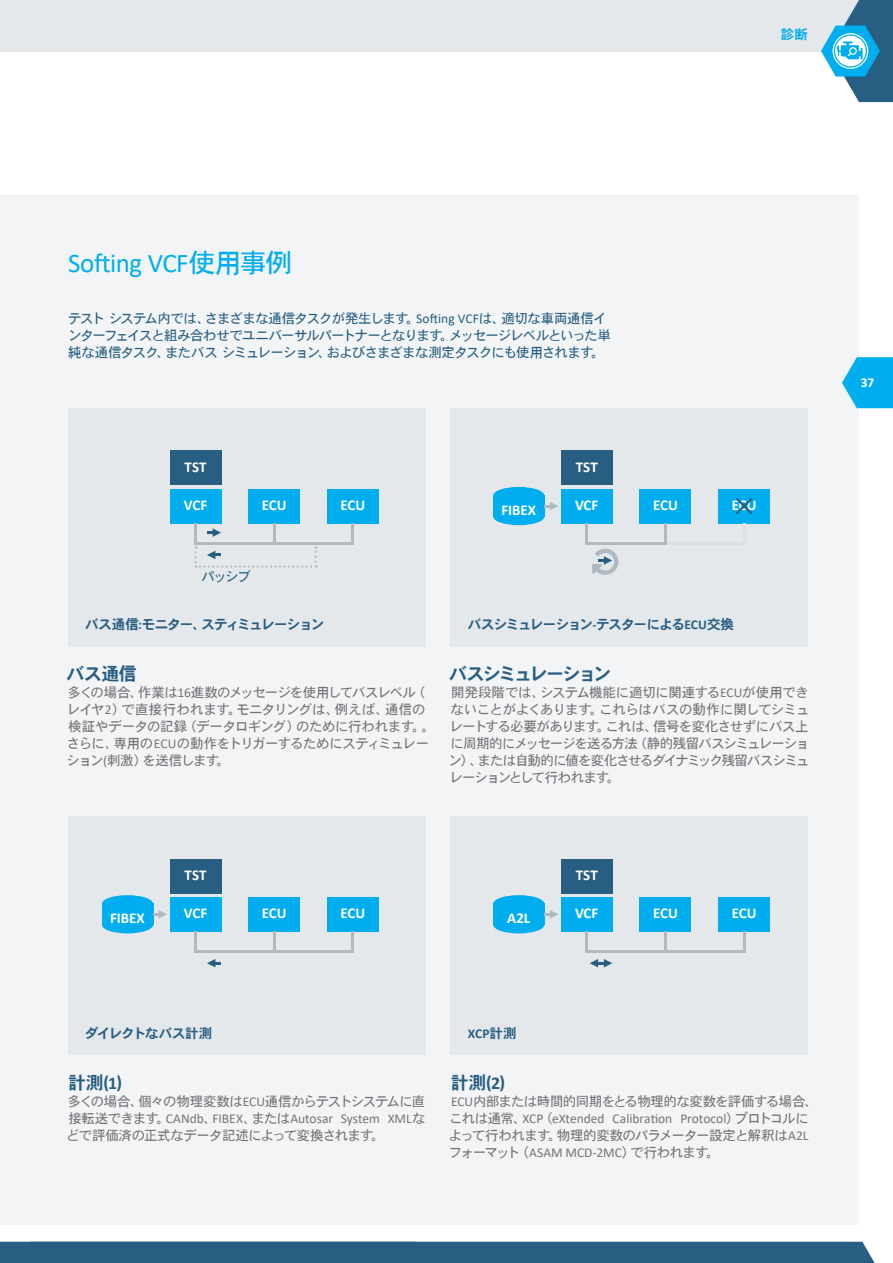
<style>
.page{position:relative;width:893px;height:1263px;background:#fff}
.page>*{position:absolute;margin:0;border:0;box-sizing:border-box;transform-origin:0 0}
.Headline_H2{font:27px "Calibri";letter-spacing:-.015em;color:#00aeef}
.Subhead_H3_Automotiv{font:700 18px "Calibri";color:#275e82}
.Subhead_H3_Automotiv-2{font:700 18px "URW Heisei Gothic";letter-spacing:-.13em;color:#275e82}
.Subhead_H3_Automotiv-3{font:700 18px "URW Heisei Gothic";letter-spacing:-.095em;color:#275e82}
.t1{font:700 15px "Calibri";letter-spacing:-.005em;color:#fff}
.Copy{font:13.5px/17px "URW Heisei Gothic";letter-spacing:-.055em;color:#727477}
.Copy_Automotive{font:13.5px/17px "URW Heisei Gothic";letter-spacing:-.07em;color:#275e82}
.t2{font:700 13.5px "URW Heisei Gothic";letter-spacing:-.065em;color:#275e82}
.t3{font:700 13.5px "Calibri";color:#275e82}
.t4{font:700 13.5px "URW Heisei Gothic";color:#00aeef}
.t5{font:700 13.5px "Calibri";color:#fff}
.s1{font-family:"URW Heisei Gothic"}
.s2{font-family:"Calibri"}
</style>
<div class="page">
<div style="left:0;top:196px;width:859px;height:1029px;background:#f2f4f5"></div>
<div style="left:68px;top:408px;width:357px;height:238px;background:#e4e8eb"></div>
<div style="left:170px;top:489px;width:51px;height:34px;background:#00aeef"></div>
<div style="left:170px;top:451px;width:51px;height:34px;background:#275e82"></div>
<div style="left:249px;top:489px;width:51px;height:34px;background:#00aeef"></div>
<div style="left:327px;top:489px;width:51px;height:34px;background:#00aeef"></div>
<hr style="left:352px;top:523px;width:2px;height:21px;background:#afb9bf">
<hr style="left:273px;top:523px;width:2px;height:21px;background:#afb9bf">
<hr style="left:195px;top:523px;width:2px;height:21px;background:#afb9bf">
<hr style="left:195px;top:542px;width:159px;height:2px;background:#afb9bf">
<svg style="left:207px;top:528px;width:14px;height:9px"></svg>
<svg style="left:195px;top:546px;width:122px;height:22px"></svg>
<div style="left:68px;top:816px;width:357px;height:238px;background:#e4e8eb"></div>
<div style="left:170px;top:897px;width:51px;height:34px;background:#00aeef"></div>
<div style="left:170px;top:859px;width:51px;height:34px;background:#275e82"></div>
<div style="left:249px;top:897px;width:51px;height:34px;background:#00aeef"></div>
<div style="left:327px;top:897px;width:51px;height:34px;background:#00aeef"></div>
<div style="left:102px;top:916px;width:51px;height:17px;background:#00aeef;border-radius:50%"></div>
<div style="left:102px;top:895px;width:51px;height:17px;background:#00aeef;border-radius:50%"></div>
<div style="left:102px;top:904px;width:51px;height:21px;background:#00aeef"></div>
<hr style="left:352px;top:931px;width:2px;height:21px;background:#afb9bf">
<hr style="left:195px;top:931px;width:2px;height:21px;background:#afb9bf">
<hr style="left:195px;top:950px;width:159px;height:2px;background:#afb9bf">
<hr style="left:273px;top:931px;width:2px;height:21px;background:#afb9bf">
<svg style="left:153px;top:910px;width:14px;height:8px"></svg>
<svg style="left:207px;top:959px;width:14px;height:8px"></svg>
<div style="left:451px;top:816px;width:357px;height:238px;background:#e4e8eb"></div>
<div style="left:561px;top:897px;width:51px;height:34px;background:#00aeef"></div>
<div style="left:561px;top:859px;width:51px;height:34px;background:#275e82"></div>
<div style="left:640px;top:897px;width:51px;height:34px;background:#00aeef"></div>
<div style="left:719px;top:897px;width:51px;height:34px;background:#00aeef"></div>
<div style="left:493px;top:916px;width:51px;height:17px;background:#00aeef;border-radius:50%"></div>
<div style="left:493px;top:895px;width:51px;height:17px;background:#00aeef;border-radius:50%"></div>
<div style="left:493px;top:904px;width:51px;height:21px;background:#00aeef"></div>
<hr style="left:743px;top:931px;width:2px;height:21px;background:#afb9bf">
<hr style="left:586px;top:931px;width:2px;height:21px;background:#afb9bf">
<hr style="left:586px;top:950px;width:159px;height:2px;background:#afb9bf">
<hr style="left:664px;top:931px;width:2px;height:21px;background:#afb9bf">
<svg style="left:544px;top:910px;width:14px;height:8px"></svg>
<svg style="left:590px;top:959px;width:22px;height:8px"></svg>
<div style="left:451px;top:408px;width:357px;height:238px;background:#e4e8eb"></div>
<div style="left:561px;top:489px;width:51px;height:34px;background:#00aeef"></div>
<div style="left:561px;top:451px;width:51px;height:34px;background:#275e82"></div>
<div style="left:640px;top:489px;width:51px;height:34px;background:#00aeef"></div>
<div style="left:719px;top:489px;width:51px;height:34px;background:#00aeef"></div>
<div style="left:493px;top:508px;width:51px;height:17px;background:#00aeef;border-radius:50%"></div>
<div style="left:493px;top:487px;width:51px;height:17px;background:#00aeef;border-radius:50%"></div>
<div style="left:493px;top:495px;width:51px;height:22px;background:#00aeef"></div>
<svg style="left:592px;top:549px;width:26px;height:26px"></svg>
<hr style="left:743px;top:523px;width:2px;height:21px;background:#dce0e4">
<hr style="left:664px;top:542px;width:81px;height:2px;background:#dce0e4">
<hr style="left:664px;top:523px;width:2px;height:21px;background:#afb9bf">
<hr style="left:586px;top:523px;width:2px;height:21px;background:#afb9bf">
<hr style="left:586px;top:542px;width:78px;height:2px;background:#afb9bf">
<svg style="left:544px;top:502px;width:14px;height:8px"></svg>
<svg style="left:736px;top:498px;width:16px;height:16px"></svg>
<div style="left:0;top:1242px;width:875px;height:21px;background:#275e82"></div>
<div style="left:0;top:0;width:893px;height:51px;background:#e4e8eb"></div>
<svg style="left:842px;top:357px;width:51px;height:51px;background:#23b8ef"></svg>
<svg style="left:821px;top:0;width:72px;height:102px"></svg>
<p class="t4" style="left:781px;top:27px;width:28px">診断</p>
<p class="Headline_H2" style="left:68px;top:244px;width:226px">Softing VCF<span class="s1">使用事例</span></p>
<p class="Copy_Automotive" style="left:68px;top:309px;width:544px">テストシステム内では、さまざまな通信タスクが発生します。<span class="s2">Softing VCF</span>は、適切な車両通信インターフェイスと組み合わせでユニバーサルパートナーとなります。メッセージレベルといった単純な通信タスク、またバスシミュレーション、およびさまざまな測定タスクにも使用されます。</p>
<p class="t1" style="left:185px;top:456px;width:24px">TST</p>
<p class="t1" style="left:576px;top:456px;width:24px">TST</p>
<p class="t1" style="left:184px;top:495px;width:25px">VCF</p>
<p class="t1" style="left:262px;top:495px;width:26px">ECU</p>
<p class="t1" style="left:341px;top:495px;width:26px">ECU</p>
<p class="t1" style="left:501px;top:500px;width:36px">FIBEX</p>
<p class="t1" style="left:575px;top:495px;width:25px">VCF</p>
<p class="t1" style="left:653px;top:495px;width:26px">ECU</p>
<p class="t1" style="left:732px;top:495px;width:26px">ECU</p>
<p class="Copy_Automotive" style="left:201px;top:567px;width:51px">パッシブ</p>
<p class="t2" style="left:85px;top:617px;width:241px">バス通信<span class="s2">:</span>モニター、スティミュレーション</p>
<p class="t2" style="left:468px;top:617px;width:268px">バスシミュレーション<span class="s2">-</span>テスターによる<span class="s2">ECU</span>交換</p>
<p class="Subhead_H3_Automotiv-3" style="left:67px;top:664px;width:72px">バス通信</p>
<p class="Copy" style="left:67px;top:683px;width:370px">多くの場合、作業は<span class="s2">16</span>進数のメッセージを使用してバスレベル（レイヤ<span class="s2">2</span>）で直接行われます。モニタリングは、例えば、通信の検証やデータの記録（データロギング）のために行われます。。さらに、専用の<span class="s2">ECU</span>の動作をトリガーするためにスティミュレーション<span class="s2">(</span>刺激）を送信します。</p>
<p class="Subhead_H3_Automotiv-2" style="left:449px;top:664px;width:163px">バスシミュレーション</p>
<p class="Copy" style="left:448px;top:683px;width:363px;text-align:justify">開発段階では、システム機能に適切に関連する<span class="s2">ECU</span>が使用できないことがよくあります。これらはバスの動作に関してシミュレートする必要があります。これは、信号を変化させずにバス上に周期的にメッセージを送る方法（静的残留バスシミュレーション）、または自動的に値を変化させるダイナミック残留バスシミュレーションとして行われます。</p>
<p class="t1" style="left:110px;top:908px;width:36px">FIBEX</p>
<p class="t1" style="left:185px;top:864px;width:24px">TST</p>
<p class="t1" style="left:184px;top:903px;width:25px">VCF</p>
<p class="t1" style="left:262px;top:903px;width:26px">ECU</p>
<p class="t1" style="left:341px;top:903px;width:26px">ECU</p>
<p class="t1" style="left:507px;top:908px;width:25px">A2L</p>
<p class="t1" style="left:576px;top:864px;width:24px">TST</p>
<p class="t1" style="left:575px;top:903px;width:25px">VCF</p>
<p class="t1" style="left:653px;top:903px;width:26px">ECU</p>
<p class="t1" style="left:732px;top:903px;width:26px">ECU</p>
<p class="t2" style="left:85px;top:1025px;width:129px">ダイレクトなバス計測</p>
<p class="Subhead_H3_Automotiv" style="left:68px;top:1070px;width:55px"><span class="s1">計測</span>(1)</p>
<p class="Copy" style="left:66px;top:1092px;width:361px;text-align:justify">多くの場合、個々の物理変数は<span class="s2">ECU</span>通信からテストシステムに直接転送できます。<span class="s2">CANdb</span>、<span class="s2">FIBEX</span>、または<span class="s2">Autosar System XML</span>などで評価済の正式なデータ記述によって変換されます。</p>
<p class="t3" style="left:468px;top:1023px;width:50px">XCP<span class="s1">計測</span></p>
<p class="Subhead_H3_Automotiv" style="left:451px;top:1070px;width:56px"><span class="s1">計測</span>(2)</p>
<p class="Copy" style="left:449px;top:1092px;width:371px"><span class="s2">ECU</span>内部または時間的同期をとる物理的な変数を評価する場合、これは通常、<span class="s2">XCP</span>（<span class="s2">eXtended Calibration Protocol</span>）プロトコルによって行われます。物理的変数のパラメーター設定と解釈は<span class="s2">A2L</span>フォーマット（<span class="s2">ASAM MCD-2MC</span>）で行われます。</p>
<p class="t5" style="left:861px;top:373px;width:15px">37</p>
</div>
